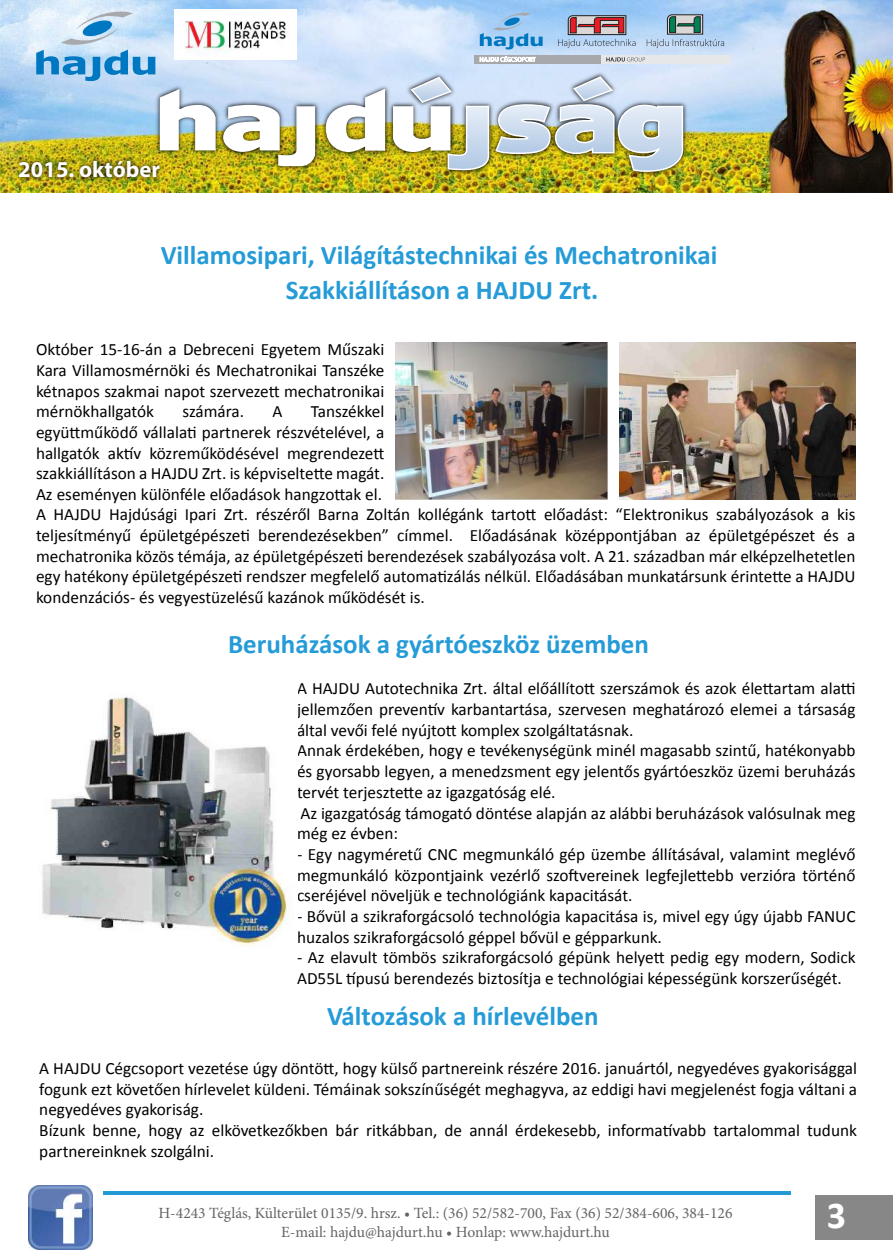
<style>
.page{position:relative;width:893px;height:1255px;background:#fff}
.page>*{position:absolute;margin:0;border:0;box-sizing:border-box;transform-origin:0 0}
.t1{font:700 38.1px "Calibri";color:#fff}
.t2{font:700 27px/34.5px "Calibri";color:#259bd7;text-align:center}
.t3{font:700 22.8px "Myriad Pro";color:#fefefe}
.t4{font:17.25px/20.7px "Calibri";color:#000}
.t5{font:15.6px/18.8px "Minion Pro";color:#636466;text-align:center}
</style>
<div class="page">
<img style="left:0;top:0;width:892px;height:192px">
<img style="left:153px;top:83px;width:69px;height:74px">
<svg style="left:159px;top:88px;width:57px;height:63px"></svg>
<img style="left:217px;top:98px;width:70px;height:60px">
<img style="left:272px;top:100px;width:50px;height:73px">
<img style="left:222px;top:104px;width:94px;height:63px">
<img style="left:319px;top:82px;width:73px;height:77px">
<svg style="left:325px;top:88px;width:61px;height:65px"></svg>
<img style="left:387px;top:100px;width:5px;height:59px">
<img style="left:404px;top:70px;width:55px;height:5px">
<img style="left:685px;top:98px;width:5px;height:81px">
<img style="left:567px;top:70px;width:53px;height:5px">
<img style="left:392px;top:75px;width:293px;height:106px">
<img style="left:12px;top:152px;width:155px;height:38px">
<hr style="left:103px;top:1191px;width:687px;height:3px;background:#2399d6">
<div style="left:815px;top:1195px;width:78px;height:44px;background:#878787"></div>
<img style="left:29px;top:1185px;width:64px;height:64px">
<svg style="left:36px;top:11px;width:119px;height:70px;background:#a1cbea"></svg>
<div style="left:474px;top:55px;width:256px;height:9px;background:#e6e7e8"></div>
<div style="left:474px;top:55px;width:127px;height:9px;background:#a6a8ab"></div>
<svg style="left:480px;top:12px;width:63px;height:37px;background:#84bbe8"></svg>
<svg style="left:647px;top:14px;width:77px;height:34px;background:#9bb8cd"></svg>
<svg style="left:480px;top:56px;width:56px;height:6px"></svg>
<svg style="left:606px;top:57px;width:39px;height:5px"></svg>
<svg style="left:558px;top:15px;width:78px;height:33px;background:#a6a0b2"></svg>
<img style="left:174px;top:10px;width:123px;height:49px">
<img style="left:396px;top:342px;width:212px;height:158px">
<img style="left:619px;top:342px;width:237px;height:157px">
<img style="left:42px;top:696px;width:248px;height:250px">
<h3 class="t3" style="left:18px;top:155px;width:144px">2015. október</h3>
<h2 class="t2" style="left:161px;top:238px;width:558px">Villamosipari, Világítástechnikai és Mechatronikai<br>Szakkiállításon a HAJDU Zrt.</h2>
<p class="t4" style="left:36px;top:339px;width:350px;text-align:justify">Október 15-16-án a Debreceni Egyetem Műszaki Kara Villamosmérnöki és Mechatronikai Tanszéke kétnapos szakmai napot szervezett mechatronikai mérnökhallgatók</p>
<p class="t4" style="left:36px;top:401px;width:821px;text-indent:275px">Tanszékkel<br>együttműködő vállalati partnerek részvételével, a<br>hallgatók aktív közreműködésével megrendezett<br>szakkiállításon a HAJDU Zrt. is képviseltette magát.<br>Az eseményen különféle előadások hangzottak el.<br>A HAJDU Hajdúsági Ipari Zrt. részéről Barna Zoltán kollégánk tartott előadást: “Elektronikus szabályozások a kis teljesítményű épületgépészeti berendezésekben” címmel. Előadásának középpontjában az épületgépészet és a mechatronika közös témája, az épületgépészeti berendezések szabályozása volt. A 21. században már elképzelhetetlen egy hatékony épületgépészeti rendszer megfelelő automatizálás nélkül. Előadásában munkatársunk érintette a HAJDU kondenzációs- és vegyestüzelésű kazánok működését is.</p>
<p class="t4" style="left:182px;top:401px;width:63px">számára.</p>
<p class="t4" style="left:272px;top:401px;width:11px">A</p>
<h2 class="t2" style="left:228px;top:626px;width:422px">Beruházások a gyártóeszköz üzemben</h2>
<p class="t4" style="left:297px;top:678px;width:560px">A HAJDU Autotechnika Zrt. által előállított szerszámok és azok élettartam alatti jellemzően preventív karbantartása, szervesen meghatározó elemei a társaság által vevői felé nyújtott komplex szolgáltatásnak.<br>Annak érdekében, hogy e tevékenységünk minél magasabb szintű, hatékonyabb és gyorsabb legyen, a menedzsment egy jelentős gyártóeszköz üzemi beruházás tervét terjesztette az igazgatóság elé.<br>Az igazgatóság támogató döntése alapján az alábbi beruházások valósulnak meg még ez évben:</p>
<p class="t4" style="left:297px;top:844px;width:560px;text-align:justify">- Egy nagyméretű CNC megmunkáló gép üzembe állításával, valamint meglévő megmunkáló központjaink vezérlő szoftvereinek legfejlettebb verzióra történő cseréjével növeljük e technológiánk kapacitását.</p>
<p class="t4" style="left:297px;top:906px;width:560px">- Bővül a szikraforgácsoló technológia kapacitása is, mivel egy úgy újabb FANUC huzalos szikraforgácsoló géppel bővül e gépparkunk.</p>
<p class="t4" style="left:297px;top:947px;width:560px">- Az elavult tömbös szikraforgácsoló gépünk helyett pedig egy modern, Sodick<br>AD55L típusú berendezés biztosítja e technológiai képességünk korszerűségét.</p>
<h2 class="t2" style="left:327px;top:999px;width:273px">Változások a hírlevélben</h2>
<p class="t4" style="left:39px;top:1058px;width:819px">A HAJDU Cégcsoport vezetése úgy döntött, hogy külső partnereink részére 2016. januártól, negyedéves gyakorisággal fogunk ezt követően hírlevelet küldeni. Témáinak sokszínűségét meghagyva, az eddigi havi megjelenést fogja váltani a negyedéves gyakoriság.<br>Bízunk benne, hogy az elkövetkezőkben bár ritkábban, de annál érdekesebb, informatívabb tartalommal tudunk partnereinknek szolgálni.</p>
<p class="t5" style="left:158px;top:1204px;width:576px">H-4243 Téglás, Külterület 0135/9. hrsz. • Tel.: (36) 52/582-700, Fax (36) 52/384-606, 384-126<br>E-mail: hajdu@hajdurt.hu • Honlap: www.hajdurt.hu</p>
<h1 class="t1" style="left:827px;top:1191px;width:21px">3</h1>
</div>
